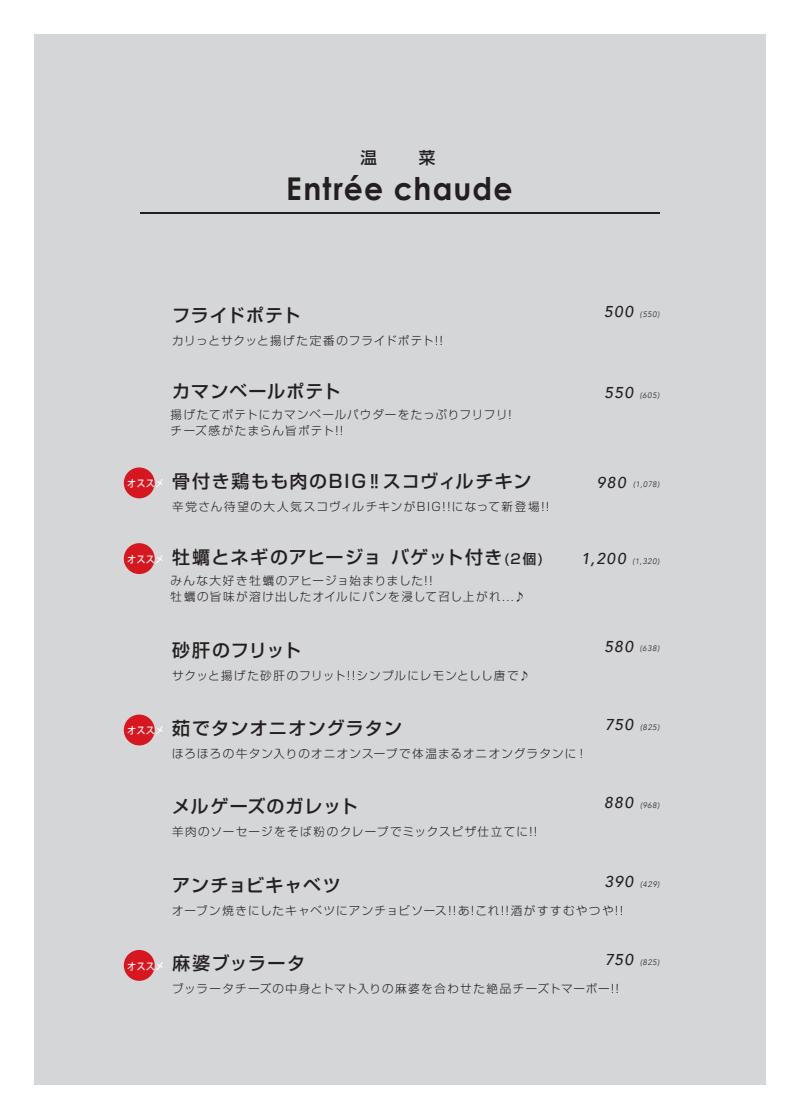
<style>
.page{position:relative;width:800px;height:1119px;background:#fff}
.page>*{position:absolute;margin:0;border:0;box-sizing:border-box;transform-origin:0 0}
.t1{font:700 31.35px "Century Gothic";letter-spacing:.04em;color:#231f20;scale:.95 1}
.t2{font:500 18px "Shin Go Pr 6";letter-spacing:.06em;color:#231f20}
.t3{font:500 18px "Shin Go Pr 6";letter-spacing:.085em;color:#231f20}
.t4{font:500 18px "Shin Go Pr 6";letter-spacing:.025em;color:#231f20}
.t5{font:500 16.5px "Shin Go Pr 6";color:#231f20}
.t6{font:italic 500 15.6px "Avenir";letter-spacing:.085em;color:#231f20}
.t7{font:300 11.55px/15.6px "Shin Go Pr 6";letter-spacing:.1em;color:#231f20}
.t8{font:300 11.55px/15.6px "Shin Go Pr 6";letter-spacing:.12em;color:#231f20}
.t9{font:300 11.55px "Shin Go Pr 6";letter-spacing:.13em;color:#231f20}
.t10{font:500 9.9px "Koz Go Pr 6 N";letter-spacing:.02em;color:#fff;scale:.93 1}
.t11{font:italic 300 7.95px "Avenir";letter-spacing:.1em;color:#231f20}
.s1{font-size:13.5px}
</style>
<div class="page">
<div style="left:34px;top:34px;width:731px;height:1050px;background:#d5d6d8"></div>
<div style="left:124px;top:467px;width:31px;height:31px;background:#d7171f;border-radius:50%"></div>
<div style="left:124px;top:543px;width:31px;height:31px;background:#d7171f;border-radius:50%"></div>
<div style="left:124px;top:714px;width:31px;height:31px;background:#d7171f;border-radius:50%"></div>
<div style="left:124px;top:949px;width:31px;height:31px;background:#d7171f;border-radius:50%"></div>
<hr style="left:140px;top:212px;width:519px;height:2px;background:#231f20">
<h3 class="t5" style="left:360px;top:144px;width:18px">温</h3>
<h3 class="t5" style="left:419px;top:144px;width:18px">菜</h3>
<h1 class="t1" style="left:286px;top:165px;width:239px">Entrée chaude</h1>
<h2 class="t2" style="left:172px;top:300px;width:130px">フライドポテト</h2>
<p class="t7" style="left:172px;top:331px;width:272px">カリっとサクッと揚げた定番のフライドポテト!!</p>
<h2 class="t2" style="left:172px;top:376px;width:170px">カマンベールポテト</h2>
<p class="t7" style="left:171px;top:406px;width:343px">揚げたてポテトにカマンベールパウダーをたっぷりフリフリ!チーズ感がたまらん旨ポテト!!</p>
<p class="t10" style="left:127px;top:478px;width:42px">オススメ</p>
<h2 class="t3" style="left:172px;top:466px;width:361px">骨付き鶏もも肉のBIG‼スコヴィルチキン</h2>
<p class="t9" style="left:172px;top:496px;width:379px">辛党さん待望の大人気スコヴィルチキンがBIG!!になって新登場!!</p>
<p class="t10" style="left:127px;top:553px;width:42px">オススメ</p>
<h2 class="t2" style="left:172px;top:542px;width:373px">牡蠣とネギのアヒージョ バゲット付き<span class="s1">(2個)</span></h2>
<p class="t8" style="left:171px;top:572px;width:356px">みんな大好き牡蠣のアヒージョ始まりました!!<br>牡蠣の旨味が溶け出したオイルにパンを浸して召し上がれ...♪</p>
<h2 class="t4" style="left:172px;top:634px;width:130px">砂肝のフリット</h2>
<p class="t7" style="left:172px;top:666px;width:359px">サクッと揚げた砂肝のフリット!!シンプルにレモンとしし唐で♪</p>
<p class="t10" style="left:127px;top:724px;width:42px">オススメ</p>
<h2 class="t2" style="left:172px;top:713px;width:231px">茹でタンオニオングラタン</h2>
<h3 class="t6" style="left:604px;top:302px;width:31px">500</h3>
<p class="t11" style="left:639px;top:309px;width:21px">(550)</p>
<h3 class="t6" style="left:604px;top:383px;width:30px">550</h3>
<p class="t11" style="left:639px;top:390px;width:21px">(605)</p>
<h3 class="t6" style="left:596px;top:473px;width:30px">980</h3>
<p class="t11" style="left:633px;top:479px;width:28px">(1,078)</p>
<h3 class="t6" style="left:581px;top:549px;width:46px">1,200</h3>
<p class="t11" style="left:632px;top:556px;width:28px">(1,320)</p>
<h3 class="t6" style="left:604px;top:636px;width:30px">580</h3>
<p class="t11" style="left:639px;top:643px;width:21px">(638)</p>
<h3 class="t6" style="left:605px;top:715px;width:30px">750</h3>
<p class="t11" style="left:640px;top:722px;width:21px">(825)</p>
<p class="t7" style="left:172px;top:744px;width:416px">ほろほろの牛タン入りのオニオンスープで体温まるオニオングラタンに！</p>
<h2 class="t2" style="left:172px;top:791px;width:187px">メルゲーズのガレット</h2>
<p class="t7" style="left:172px;top:823px;width:367px">羊肉のソーセージをそば粉のクレープでミックスピザ仕立てに!!</p>
<h3 class="t6" style="left:604px;top:793px;width:31px">880</h3>
<p class="t11" style="left:640px;top:800px;width:21px">(968)</p>
<h3 class="t6" style="left:604px;top:872px;width:30px">390</h3>
<p class="t7" style="left:172px;top:901px;width:453px">オーブン焼きにしたキャベツにアンチョビソース!!あ!これ!!酒がすすむやつや!!</p>
<h2 class="t2" style="left:172px;top:870px;width:170px">アンチョビキャベツ</h2>
<p class="t11" style="left:640px;top:879px;width:21px">(429)</p>
<p class="t10" style="left:127px;top:960px;width:42px">オススメ</p>
<h3 class="t6" style="left:605px;top:950px;width:30px">750</h3>
<p class="t7" style="left:172px;top:980px;width:448px">ブッラータチーズの中身とトマト入りの麻婆を合わせた絶品チーズトマーボー!!</p>
<h2 class="t2" style="left:172px;top:948px;width:134px">麻婆ブッラータ</h2>
<p class="t11" style="left:640px;top:957px;width:21px">(825)</p>
</div>
